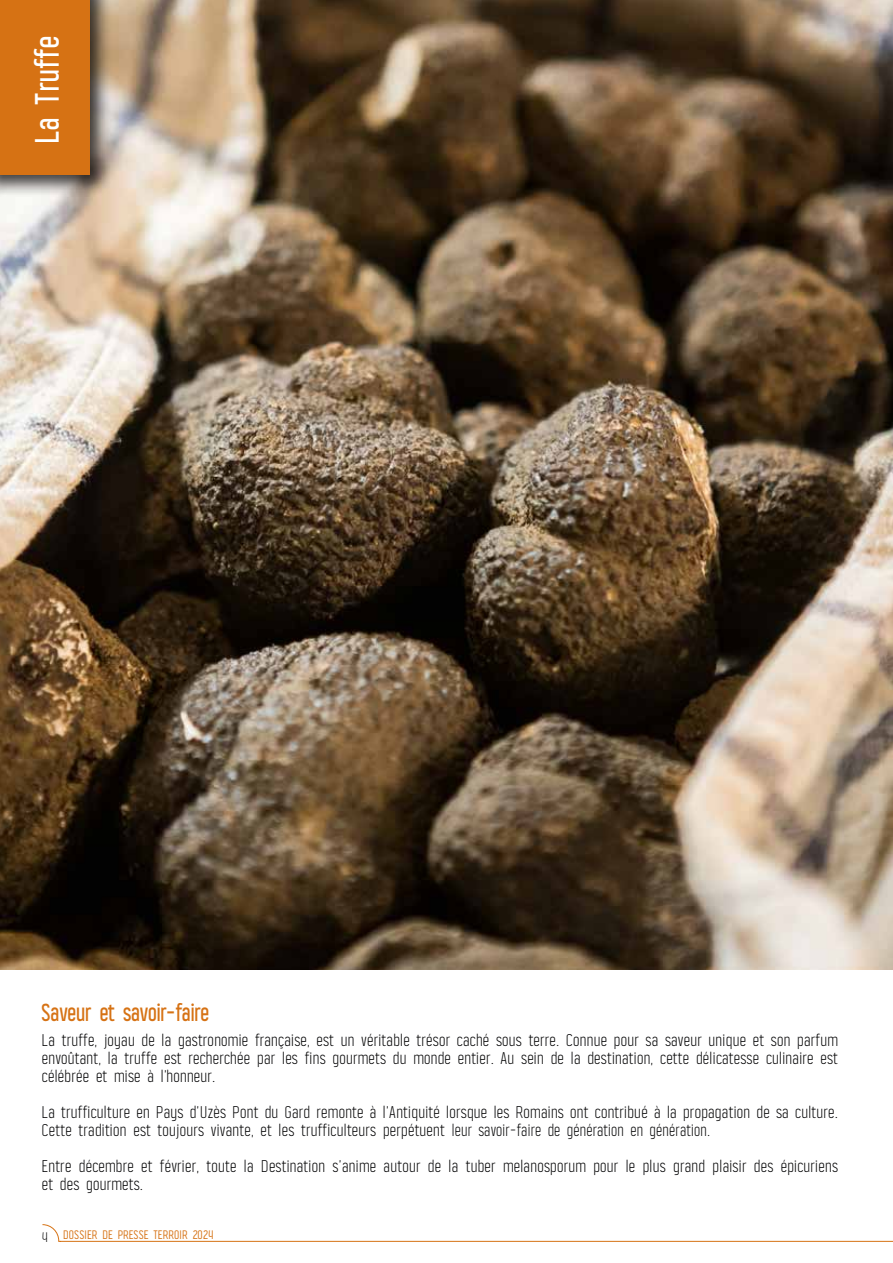
<style>
.page{position:relative;width:893px;height:1263px;background:#fff}
.page>*{position:absolute;margin:0;border:0;box-sizing:border-box;transform-origin:0 0}
.t1{font:500 33px "Alasar";color:#fff}
.t2{font:500 24px "Alasar";letter-spacing:-.02em;color:#d67214;scale:.94 1}
.t3{font:300 16.5px/18px "Alasar";color:#020203}
.t4{font:12px "Alasar";color:#d67214}
.s1{font-weight:300;font-size:13.5px;color:#000}
</style>
<div class="page">
<img style="left:0;top:0;width:893px;height:969px">
<div style="left:0;top:0;width:112px;height:198px;background:#000;opacity:.75"></div>
<div style="left:0;top:0;width:89px;height:174px;background:#d67214"></div>
<svg style="left:42px;top:1224px;width:851px;height:18px"></svg>
<h1 class="t1" style="left:26px;top:142px;width:110px;rotate:-90deg">La Truffe</h1>
<h2 class="t2" style="left:43px;top:997px;width:180px">Saveur et savoir-faire</h2>
<p class="t3" style="left:43px;top:1031px;width:798px;text-align:justify">La truffe, joyau de la gastronomie française, est un véritable trésor caché sous terre. Connue pour sa saveur unique et son parfum envoûtant, la truffe est recherchée par les fins gourmets du monde entier. Au sein de la destination, cette délicatesse culinaire est célébrée et mise à l'honneur.</p>
<p class="t3" style="left:43px;top:1103px;width:798px">La trufficulture en Pays d’Uzès Pont du Gard remonte à l’Antiquité lorsque les Romains ont contribué à la propagation de sa culture.<br>Cette tradition est toujours vivante, et les trufficulteurs perpétuent leur savoir-faire de génération en génération.</p>
<p class="t3" style="left:43px;top:1157px;width:798px">Entre décembre et février, toute la Destination s’anime autour de la tuber melanosporum pour le plus grand plaisir des épicuriens et des gourmets.</p>
<p class="t4" style="left:43px;top:1227px;width:173px"><span class="s1">4</span> DOSSIER DE PRESSE TERROIR 2024</p>
</div>
